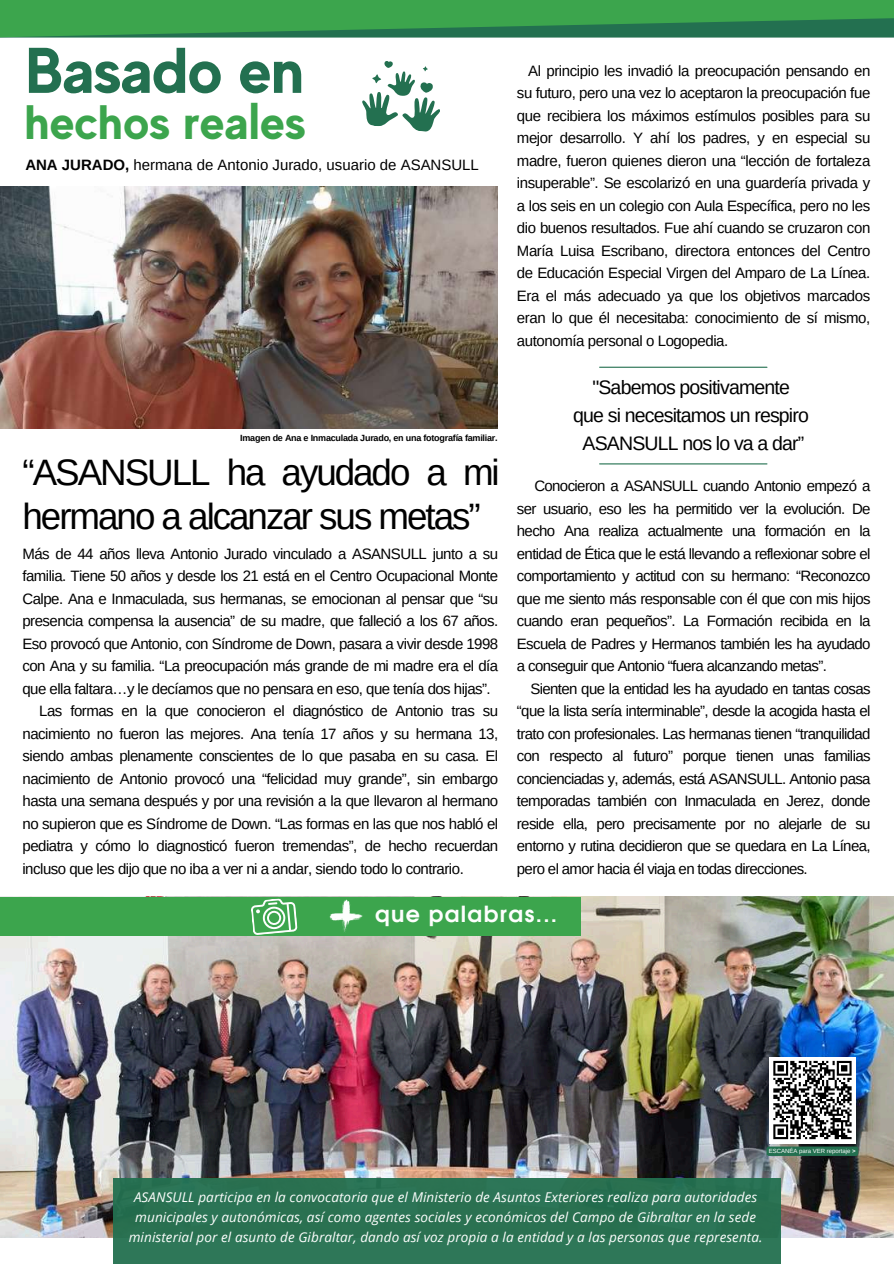
<style>
.page{position:relative;width:894px;height:1264px;background:#fff}
.page>*{position:absolute;margin:0;border:0;box-sizing:border-box;transform-origin:0 0}
.t1{font:700 64.35px "MADE Evolve Sans";color:#237050}
.t2{font:700 48.3px "MADE Evolve Sans";letter-spacing:.015em;color:#3ca54d}
.t3{font:36.75px/43.8px "Arimo";letter-spacing:-.055em;color:#000}
.t4{font:700 22.2px "Evolventa";letter-spacing:.06em;color:#fdfefd}
.t5{font:19.5px/28.2px "Arimo";letter-spacing:-.045em;color:#000;text-align:center}
.t6{font:15px/22.5px "Arimo";letter-spacing:-.035em;color:#000;text-align:justify}
.t7{font:15px "Arimo";color:#000}
.t8{font:italic 13.5px/20.2px "Open Sans";letter-spacing:.005em;color:#fdfefd;text-align:center}
.t9{font:700 9px "Arimo";letter-spacing:-.025em;color:#000}
.t10{font:6px "Arimo";color:#fff}
.s1{font-weight:700}
</style>
<div class="page">
<img style="left:0;top:896px;width:893px;height:341px">
<div style="left:0;top:896px;width:580px;height:39px;background:#3ca54d"></div>
<div style="left:113px;top:1178px;width:667px;height:85px;background:#2b7354"></div>
<svg style="left:250px;top:896px;width:47px;height:39px"></svg>
<svg style="left:329px;top:899px;width:34px;height:33px"></svg>
<div style="left:768px;top:1056px;width:87px;height:87px;background:#fff"></div>
<svg style="left:773px;top:1060px;width:79px;height:80px"></svg>
<div style="left:766px;top:1146px;width:92px;height:9px;background:#237050;border-radius:2px"></div>
<svg style="left:0;top:0;width:893px;height:38px"></svg>
<svg style="left:362px;top:61px;width:78px;height:71px"></svg>
<hr style="left:599px;top:367px;width:167px;height:1px;background:#237050">
<hr style="left:599px;top:463px;width:167px;height:1px;background:#237050">
<img style="left:0;top:186px;width:497px;height:242px">
<h1 class="t1" style="left:25px;top:33px;width:280px">Basado en</h1>
<h2 class="t2" style="left:25px;top:94px;width:282px">hechos reales</h2>
<p class="t7" style="left:25px;top:156px;width:455px"><span class="s1">ANA JURADO,</span> hermana de Antonio Jurado, usuario de ASANSULL</p>
<p class="t9" style="left:240px;top:433px;width:259px">Imagen de Ana e Inmaculada Jurado, en una fotografía familiar.</p>
<h3 class="t3" style="left:22px;top:451px;width:478px">“ASANSULL ha ayudado a mi hermano a alcanzar sus metas”</h3>
<p class="t6" style="left:22px;top:542px;width:477px">Más de 44 años lleva Antonio Jurado vinculado a ASANSULL junto a su</p>
<p class="t6" style="left:22px;top:564px;width:477px">familia. Tiene 50 años y desde los 21 está en el Centro Ocupacional Monte</p>
<p class="t6" style="left:22px;top:587px;width:477px">Calpe. Ana e Inmaculada, sus hermanas, se emocionan al pensar que “su</p>
<p class="t6" style="left:22px;top:609px;width:477px">presencia compensa la ausencia” de su madre, que falleció a los 67 años.</p>
<p class="t6" style="left:22px;top:632px;width:477px">Eso provocó que Antonio, con Síndrome de Down, pasara a vivir desde 1998</p>
<p class="t6" style="left:22px;top:654px;width:477px">con Ana y su familia. “La preocupación más grande de mi madre era el día</p>
<p class="t6" style="left:22px;top:677px;width:469px">que ella faltara…y le decíamos que no pensara en eso, que tenía dos hijas”.</p>
<p class="t6" style="left:39px;top:699px;width:460px">Las formas en la que conocieron el diagnóstico de Antonio tras su</p>
<p class="t6" style="left:22px;top:722px;width:477px">nacimiento no fueron las mejores. Ana tenía 17 años y su hermana 13,</p>
<p class="t6" style="left:22px;top:744px;width:477px">siendo ambas plenamente conscientes de lo que pasaba en su casa. El</p>
<p class="t6" style="left:22px;top:767px;width:477px">nacimiento de Antonio provocó una “felicidad muy grande”, sin embargo</p>
<p class="t6" style="left:22px;top:789px;width:477px">hasta una semana después y por una revisión a la que llevaron al hermano</p>
<p class="t6" style="left:22px;top:812px;width:477px">no supieron que es Síndrome de Down. “Las formas en las que nos habló el</p>
<p class="t6" style="left:22px;top:834px;width:477px">pediatra y cómo lo diagnosticó fueron tremendas”, de hecho recuerdan</p>
<p class="t6" style="left:22px;top:857px;width:442px">incluso que les dijo que no iba a ver ni a andar, siendo todo lo contrario.</p>
<p class="t6" style="left:517px;top:59px;width:355px;text-indent:11px">Al principio les invadió la preocupación pensando en su futuro, pero una vez lo aceptaron la preocupación fue que recibiera los máximos estímulos posibles para su mejor desarrollo. Y ahí los padres, y en especial su madre, fueron quienes dieron una “lección de fortaleza insuperable”. Se escolarizó en una guardería privada y a los seis en un colegio con Aula Específica, pero no les dio buenos resultados. Fue ahí cuando se cruzaron con María Luisa Escribano, directora entonces del Centro de Educación Especial Virgen del Amparo de La Línea.<br>Era el más adecuado ya que los objetivos marcados eran lo que él necesitaba: conocimiento de sí mismo, autonomía personal o Logopedia.</p>
<h3 class="t5" style="left:573px;top:373px;width:237px">"Sabemos positivamente<br>que si necesitamos un respiro<br>ASANSULL nos lo va a dar”</h3>
<p class="t6" style="left:517px;top:474px;width:355px;text-indent:17px">Conocieron a ASANSULL cuando Antonio empezó a ser usuario, eso les ha permitido ver la evolución. De hecho Ana realiza actualmente una formación en la entidad de Ética que le está llevando a reflexionar sobre el comportamiento y actitud con su hermano: “Reconozco que me siento más responsable con él que con mis hijos cuando eran pequeños”. La Formación recibida en la Escuela de Padres y Hermanos también les ha ayudado a conseguir que Antonio “fuera alcanzando metas”.</p>
<p class="t6" style="left:517px;top:677px;width:355px;text-indent:13px">Sienten que la entidad les ha ayudado en tantas cosas “que la lista sería interminable”, desde la acogida hasta el trato con profesionales. Las hermanas tienen “tranquilidad con respecto al futuro” porque tienen unas familias concienciadas y, además, está ASANSULL. Antonio pasa temporadas también con Inmaculada en Jerez, donde reside ella, pero precisamente por no alejarle de su entorno y rutina decidieron que se quedara en La Línea, pero el amor hacia él viaja en todas direcciones.</p>
<h3 class="t4" style="left:375px;top:903px;width:184px">que palabras...</h3>
<p class="t10" style="left:768px;top:1147px;width:88px">ESCANÉA para VER reportaje <span class="s1">&gt;</span></p>
<p class="t8" style="left:129px;top:1186px;width:635px">ASANSULL participa en la convocatoria que el Ministerio de Asuntos Exteriores realiza para autoridades municipales y autonómicas, así como agentes sociales y económicos del Campo de Gibraltar en la sede ministerial por el asunto de Gibraltar, dando así voz propia a la entidad y a las personas que representa.</p>
</div>
